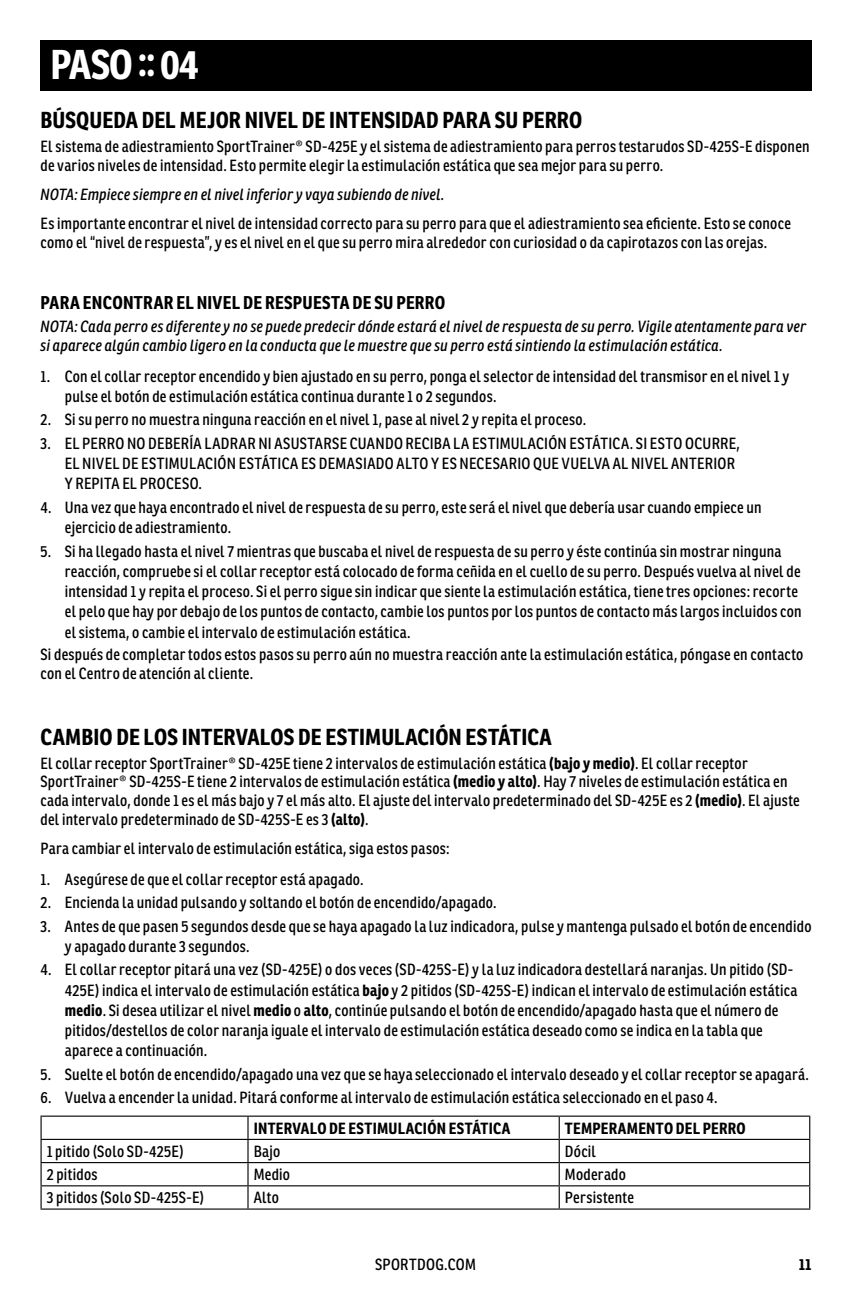
<style>
.page{position:relative;width:851px;height:1296px;background:#fff}
.page>*{position:absolute;margin:0;border:0;box-sizing:border-box;transform-origin:0 0}
.t1{font:700 40.5px "Ronnia Cond";letter-spacing:-.02em;color:#fff}
.t2{font:700 22.5px "Ronnia Cond";letter-spacing:.005em;color:#000}
.t3{font:700 18px "Ronnia Cond";letter-spacing:.015em;color:#000}
.t4{font:15.75px/20.2px "Ronnia Cond";letter-spacing:.02em;color:#000}
.t5{font:italic 15.75px/18.9px "Ronnia Cond";letter-spacing:.02em;color:#000}
.t6{font:700 15.75px "Ronnia Cond";letter-spacing:.015em;color:#000}
.s1{font-weight:700}
</style>
<div class="page">
<div style="left:40px;top:40px;width:771px;height:51px;background:#000"></div>
<hr style="left:40px;top:1116px;width:208px;height:1px;background:#000">
<hr style="left:40px;top:1117px;width:2px;height:22px;background:#000">
<hr style="left:248px;top:1116px;width:311px;height:1px;background:#000">
<hr style="left:559px;top:1116px;width:251px;height:1px;background:#000">
<hr style="left:40px;top:1139px;width:208px;height:1px;background:#000">
<hr style="left:40px;top:1140px;width:2px;height:22px;background:#000">
<hr style="left:248px;top:1139px;width:311px;height:1px;background:#000">
<hr style="left:559px;top:1139px;width:251px;height:1px;background:#000">
<hr style="left:40px;top:1162px;width:208px;height:1px;background:#000">
<hr style="left:40px;top:1163px;width:2px;height:22px;background:#000">
<hr style="left:248px;top:1162px;width:311px;height:1px;background:#000">
<hr style="left:559px;top:1162px;width:251px;height:1px;background:#000">
<hr style="left:40px;top:1185px;width:208px;height:1px;background:#000">
<hr style="left:40px;top:1186px;width:2px;height:23px;background:#000">
<hr style="left:248px;top:1185px;width:311px;height:1px;background:#000">
<svg style="left:247px;top:1117px;width:1px;height:92px"></svg>
<hr style="left:559px;top:1185px;width:251px;height:1px;background:#000">
<svg style="left:558px;top:1117px;width:1px;height:92px"></svg>
<svg style="left:809px;top:1117px;width:1px;height:92px"></svg>
<hr style="left:40px;top:1209px;width:208px;height:1px;background:#000">
<hr style="left:248px;top:1209px;width:311px;height:1px;background:#000">
<hr style="left:559px;top:1209px;width:251px;height:1px;background:#000">
<h1 class="t1" style="left:51px;top:38px;width:150px">PASO :: 04</h1>
<h2 class="t2" style="left:40px;top:106px;width:543px">BÚSQUEDA DEL MEJOR NIVEL DE INTENSIDAD PARA SU PERRO</h2>
<p class="t4" style="left:40px;top:137px;width:770px;line-height:18.9px">El sistema de adiestramiento SportTrainer® SD-425E y el sistema de adiestramiento para perros testarudos SD-425S-E disponen de varios niveles de intensidad. Esto permite elegir la estimulación estática que sea mejor para su perro.</p>
<p class="t5" style="left:40px;top:185px;width:405px">NOTA: Empiece siempre en el nivel inferior y vaya subiendo de nivel.</p>
<p class="t4" style="left:40px;top:214px;width:751px;line-height:18.9px">Es importante encontrar el nivel de intensidad correcto para su perro para que el adiestramiento sea eficiente. Esto se conoce como el “nivel de respuesta”, y es el nivel en el que su perro mira alrededor con curiosidad o da capirotazos con las orejas.</p>
<p class="t3" style="left:40px;top:291px;width:406px">PARA ENCONTRAR EL NIVEL DE RESPUESTA DE SU PERRO</p>
<p class="t5" style="left:40px;top:317px;width:767px">NOTA: Cada perro es diferente y no se puede predecir dónde estará el nivel de respuesta de su perro. Vigile atentamente para ver si aparece algún cambio ligero en la conducta que le muestre que su perro está sintiendo la estimulación estática.</p>
<p class="t4" style="left:65px;top:366px;width:725px;text-indent:-24px">1. Con el collar receptor encendido y bien ajustado en su perro, ponga el selector de intensidad del transmisor en el nivel 1 y pulse el botón de estimulación estática continua durante 1 o 2 segundos.</p>
<p class="t4" style="left:40px;top:410px;width:547px">2. Si su perro no muestra ninguna reacción en el nivel 1, pase al nivel 2 y repita el proceso.</p>
<p class="t4" style="left:65px;top:433px;width:676px;text-indent:-24px">3. EL PERRO NO DEBERÍA LADRAR NI ASUSTARSE CUANDO RECIBA LA ESTIMULACIÓN ESTÁTICA. SI ESTO OCURRE,<br>EL NIVEL DE ESTIMULACIÓN ESTÁTICA ES DEMASIADO ALTO Y ES NECESARIO QUE VUELVA AL NIVEL ANTERIOR<br>Y REPITA EL PROCESO.</p>
<p class="t4" style="left:65px;top:497px;width:698px;text-indent:-24px">4. Una vez que haya encontrado el nivel de respuesta de su perro, este será el nivel que debería usar cuando empiece un ejercicio de adiestramiento.</p>
<p class="t4" style="left:65px;top:541px;width:738px;text-indent:-24px">5. Si ha llegado hasta el nivel 7 mientras que buscaba el nivel de respuesta de su perro y éste continúa sin mostrar ninguna reacción, compruebe si el collar receptor está colocado de forma ceñida en el cuello de su perro. Después vuelva al nivel de intensidad 1 y repita el proceso. Si el perro sigue sin indicar que siente la estimulación estática, tiene tres opciones: recorte el pelo que hay por debajo de los puntos de contacto, cambie los puntos por los puntos de contacto más largos incluidos con el sistema, o cambie el intervalo de estimulación estática.</p>
<p class="t4" style="left:40px;top:645px;width:764px;line-height:18.9px">Si después de completar todos estos pasos su perro aún no muestra reacción ante la estimulación estática, póngase en contacto con el Centro de atención al cliente.</p>
<h2 class="t2" style="left:40px;top:722px;width:513px">CAMBIO DE LOS INTERVALOS DE ESTIMULACIÓN ESTÁTICA</h2>
<p class="t4" style="left:40px;top:753px;width:760px;line-height:18.9px">El collar receptor SportTrainer® SD-425E tiene 2 intervalos de estimulación estática <span class="s1">(bajo y medio)</span>. El collar receptor SportTrainer® SD-425S-E tiene 2 intervalos de estimulación estática <span class="s1">(medio y alto)</span>. Hay 7 niveles de estimulación estática en cada intervalo, donde 1 es el más bajo y 7 el más alto. El ajuste del intervalo predeterminado del SD-425E es 2 <span class="s1">(medio)</span>. El ajuste del intervalo predeterminado de SD-425S-E es 3 <span class="s1">(alto)</span>.</p>
<p class="t4" style="left:40px;top:838px;width:410px">Para cambiar el intervalo de estimulación estática, siga estos pasos:</p>
<p class="t4" style="left:40px;top:869px;width:324px">1. Asegúrese de que el collar receptor está apagado.</p>
<p class="t4" style="left:40px;top:892px;width:457px">2. Encienda la unidad pulsando y soltando el botón de encendido/apagado.</p>
<p class="t4" style="left:65px;top:916px;width:748px;text-indent:-24px">3. Antes de que pasen 5 segundos desde que se haya apagado la luz indicadora, pulse y mantenga pulsado el botón de encendido y apagado durante 3 segundos.</p>
<p class="t4" style="left:65px;top:960px;width:734px;text-indent:-24px">4. El collar receptor pitará una vez (SD-425E) o dos veces (SD-425S-E) y la luz indicadora destellará naranjas. Un pitido (SD-425E) indica el intervalo de estimulación estática <span class="s1">bajo</span> y 2 pitidos (SD-425S-E) indican el intervalo de estimulación estática <span class="s1">medio</span>. Si desea utilizar el nivel <span class="s1">medio</span> o <span class="s1">alto</span>, continúe pulsando el botón de encendido/apagado hasta que el número de pitidos/destellos de color naranja iguale el intervalo de estimulación estática deseado como se indica en la tabla que aparece a continuación.</p>
<p class="t4" style="left:40px;top:1064px;width:770px">5. Suelte el botón de encendido/apagado una vez que se haya seleccionado el intervalo deseado y el collar receptor se apagará.</p>
<p class="t4" style="left:40px;top:1088px;width:678px">6. Vuelva a encender la unidad. Pitará conforme al intervalo de estimulación estática seleccionado en el paso 4.</p>
<p class="t6" style="left:254px;top:1118px;width:258px">INTERVALO DE ESTIMULACIÓN ESTÁTICA</p>
<p class="t6" style="left:565px;top:1118px;width:182px">TEMPERAMENTO DEL PERRO</p>
<p class="t4" style="left:47px;top:1141px;width:139px">1 pitido (Solo SD-425E)</p>
<p class="t4" style="left:254px;top:1141px;width:28px">Bajo</p>
<p class="t4" style="left:565px;top:1141px;width:33px">Dócil</p>
<p class="t4" style="left:47px;top:1164px;width:52px">2 pitidos</p>
<p class="t4" style="left:254px;top:1164px;width:38px">Medio</p>
<p class="t4" style="left:565px;top:1164px;width:63px">Moderado</p>
<p class="t4" style="left:47px;top:1188px;width:159px">3 pitidos (Solo SD-425S-E)</p>
<p class="t4" style="left:254px;top:1188px;width:27px">Alto</p>
<p class="t4" style="left:565px;top:1188px;width:71px">Persistente</p>
<p class="t4" style="left:375px;top:1254px;width:102px">SPORTDOG.COM</p>
<p class="t6" style="left:798px;top:1254px;width:14px">11</p>
</div>
